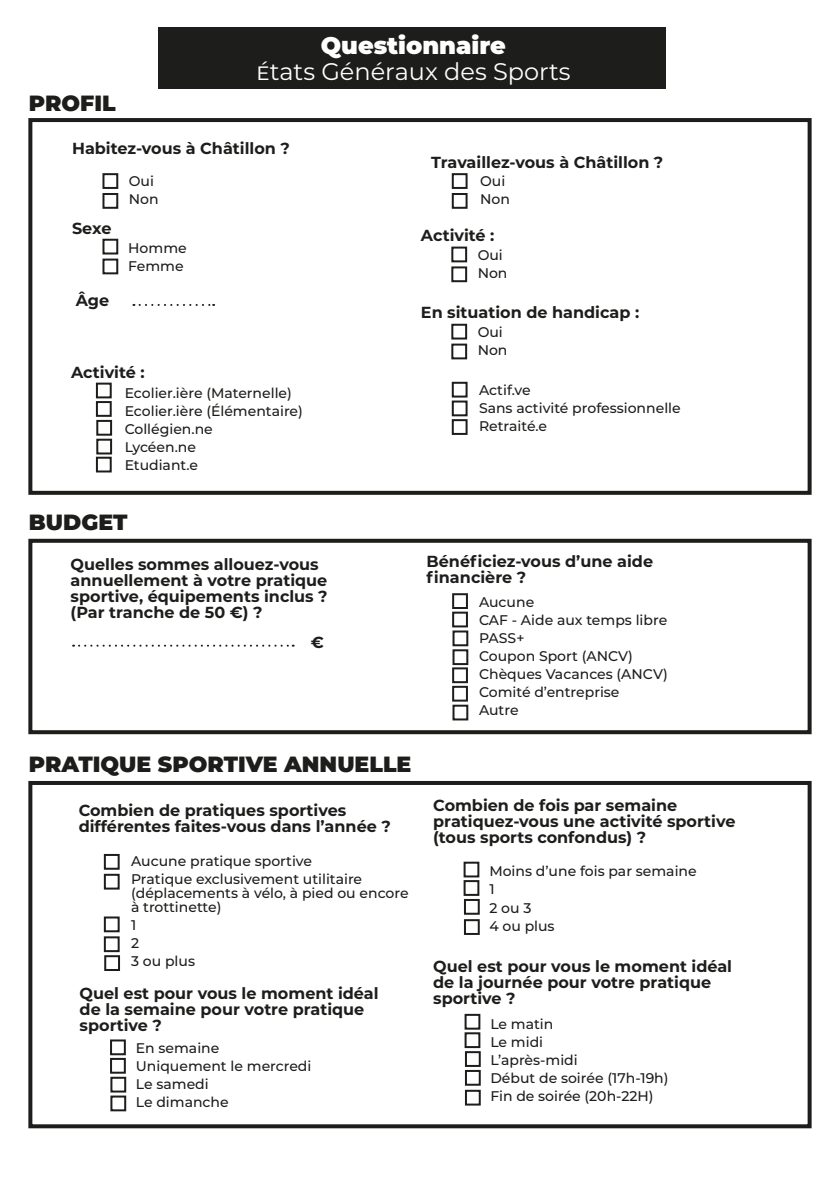
<style>
.page{position:relative;width:840px;height:1191px;background:#fff}
.page>*{position:absolute;margin:0;border:0;box-sizing:border-box;transform-origin:0 0}
.t1{font:24px "Montserrat";color:#fff}
.t2{font:900 24px "Montserrat";color:#fff}
.t3{font:900 22px "Montserrat";color:#1d1d1b}
.t4{font:700 16px/16px "Montserrat";color:#1d1d1b}
.t5{font:500 14px/18px "Montserrat";color:#1d1d1b}
</style>
<div class="page">
<div style="left:159px;top:27px;width:506px;height:62px;background:#1d1d1b"></div>
<svg style="left:133px;top:304px;width:81px;height:2px"></svg>
<div style="left:102px;top:173px;width:16px;height:16px;border:2px solid #1d1d1b"></div>
<div style="left:102px;top:193px;width:16px;height:16px;border:2px solid #1d1d1b"></div>
<div style="left:451px;top:173px;width:16px;height:16px;border:2px solid #1d1d1b"></div>
<div style="left:451px;top:193px;width:16px;height:16px;border:2px solid #1d1d1b"></div>
<div style="left:102px;top:239px;width:16px;height:15px;border:2px solid #1d1d1b"></div>
<div style="left:102px;top:258px;width:16px;height:16px;border:2px solid #1d1d1b"></div>
<div style="left:104px;top:854px;width:16px;height:15px;border:2px solid #1d1d1b"></div>
<div style="left:104px;top:916px;width:16px;height:16px;border:2px solid #1d1d1b"></div>
<div style="left:104px;top:873px;width:16px;height:16px;border:2px solid #1d1d1b"></div>
<div style="left:104px;top:936px;width:16px;height:16px;border:2px solid #1d1d1b"></div>
<div style="left:104px;top:955px;width:16px;height:16px;border:2px solid #1d1d1b"></div>
<div style="left:463px;top:861px;width:16px;height:16px;border:2px solid #1d1d1b"></div>
<div style="left:463px;top:880px;width:16px;height:16px;border:2px solid #1d1d1b"></div>
<div style="left:463px;top:899px;width:16px;height:15px;border:2px solid #1d1d1b"></div>
<div style="left:463px;top:919px;width:16px;height:16px;border:2px solid #1d1d1b"></div>
<div style="left:464px;top:1013px;width:16px;height:16px;border:2px solid #1d1d1b"></div>
<div style="left:464px;top:1032px;width:16px;height:16px;border:2px solid #1d1d1b"></div>
<div style="left:464px;top:1051px;width:16px;height:16px;border:2px solid #1d1d1b"></div>
<div style="left:464px;top:1070px;width:16px;height:15px;border:2px solid #1d1d1b"></div>
<div style="left:464px;top:1089px;width:16px;height:16px;border:2px solid #1d1d1b"></div>
<div style="left:28px;top:118px;width:783px;height:377px;border:4px solid #1d1d1b"></div>
<div style="left:110px;top:1039px;width:16px;height:16px;border:2px solid #1d1d1b"></div>
<div style="left:110px;top:1058px;width:16px;height:15px;border:2px solid #1d1d1b"></div>
<div style="left:110px;top:1076px;width:16px;height:16px;border:2px solid #1d1d1b"></div>
<div style="left:110px;top:1095px;width:16px;height:16px;border:2px solid #1d1d1b"></div>
<div style="left:451px;top:246px;width:16px;height:16px;border:2px solid #1d1d1b"></div>
<div style="left:451px;top:266px;width:16px;height:16px;border:2px solid #1d1d1b"></div>
<div style="left:451px;top:324px;width:16px;height:15px;border:2px solid #1d1d1b"></div>
<div style="left:451px;top:343px;width:16px;height:16px;border:2px solid #1d1d1b"></div>
<div style="left:28px;top:539px;width:783px;height:195px;border:4px solid #1d1d1b"></div>
<div style="left:28px;top:781px;width:783px;height:347px;border:4px solid #1d1d1b"></div>
<svg style="left:73px;top:644px;width:220px;height:2px"></svg>
<div style="left:452px;top:593px;width:15px;height:16px;border:2px solid #1d1d1b"></div>
<div style="left:452px;top:611px;width:15px;height:16px;border:2px solid #1d1d1b"></div>
<div style="left:452px;top:630px;width:16px;height:16px;border:2px solid #1d1d1b"></div>
<div style="left:452px;top:649px;width:16px;height:16px;border:2px solid #1d1d1b"></div>
<div style="left:452px;top:667px;width:15px;height:16px;border:2px solid #1d1d1b"></div>
<div style="left:452px;top:686px;width:15px;height:15px;border:2px solid #1d1d1b"></div>
<div style="left:452px;top:704px;width:16px;height:16px;border:2px solid #1d1d1b"></div>
<div style="left:96px;top:382px;width:16px;height:16px;border:2px solid #1d1d1b"></div>
<div style="left:96px;top:401px;width:16px;height:16px;border:2px solid #1d1d1b"></div>
<div style="left:96px;top:420px;width:16px;height:16px;border:2px solid #1d1d1b"></div>
<div style="left:96px;top:439px;width:16px;height:15px;border:2px solid #1d1d1b"></div>
<div style="left:96px;top:457px;width:16px;height:15px;border:2px solid #1d1d1b"></div>
<div style="left:451px;top:382px;width:16px;height:15px;border:2px solid #1d1d1b"></div>
<div style="left:451px;top:400px;width:16px;height:16px;border:2px solid #1d1d1b"></div>
<div style="left:451px;top:419px;width:16px;height:16px;border:2px solid #1d1d1b"></div>
<h2 class="t3" style="left:29px;top:87px;width:88px">PROFIL</h2>
<h1 class="t2" style="left:321px;top:27px;width:186px">Questionnaire</h1>
<h1 class="t1" style="left:256px;top:55px;width:316px">états Généraux des Sports</h1>
<p class="t4" style="left:72px;top:139px;width:219px">Habitez-vous à Châtillon ?</p>
<p class="t5" style="left:129px;top:172px;width:31px">Oui<br>Non</p>
<p class="t4" style="left:72px;top:219px;width:41px">Sexe</p>
<p class="t4" style="left:76px;top:291px;width:35px">Âge</p>
<p class="t5" style="left:128px;top:238px;width:60px">Homme<br>Femme</p>
<p class="t4" style="left:431px;top:153px;width:233px">Travaillez-vous à Châtillon ?</p>
<p class="t5" style="left:480px;top:172px;width:31px">Oui<br>Non</p>
<p class="t4" style="left:420px;top:227px;width:75px">Activité :</p>
<p class="t5" style="left:477px;top:245px;width:31px">Oui<br>Non</p>
<p class="t4" style="left:420px;top:304px;width:220px">En situation de handicap :</p>
<p class="t5" style="left:477px;top:322px;width:31px">Oui<br>Non</p>
<p class="t4" style="left:71px;top:363px;width:75px">Activité :</p>
<p class="t5" style="left:125px;top:384px;width:180px">Ecolier.ière (Maternelle)<br>Ecolier.ière (Élémentaire)<br>Collégien.ne<br>Lycéen.ne<br>Etudiant.e</p>
<p class="t5" style="left:478px;top:381px;width:203px">Actif.ve<br>Sans activité professionnelle<br>Retraité.e</p>
<h2 class="t3" style="left:29px;top:506px;width:100px">BUDGET</h2>
<p class="t4" style="left:71px;top:555px;width:258px">Quelles sommes allouez-vous annuellement à votre pratique sportive, équipements inclus ? (Par tranche de 50 €) ?</p>
<p class="t4" style="left:310px;top:634px;width:15px">€</p>
<p class="t4" style="left:426px;top:552px;width:228px">Bénéficiez-vous d’une aide financière ?</p>
<p class="t5" style="left:478px;top:592px;width:190px">Aucune<br>CAF - Aide aux temps libre<br>PASS+<br>Coupon Sport (ANCV)<br>Chèques Vacances (ANCV)<br>Comité d’entreprise<br>Autre</p>
<h2 class="t3" style="left:29px;top:747px;width:384px">PRATIQUE SPORTIVE ANNUELLE</h2>
<p class="t4" style="left:79px;top:801px;width:313px">Combien de pratiques sportives différentes faites-vous dans l’année ?</p>
<p class="t5" style="left:131px;top:851px;width:232px">Aucune pratique sportive<br>Pratique exclusivement utilitaire</p>
<p class="t5" style="left:131px;top:885px;width:279px;line-height:14px">(déplacements à vélo, à pied ou encore à trottinette)</p>
<p class="t5" style="left:131px;top:915px;width:65px">1<br>2<br>3 ou plus</p>
<p class="t4" style="left:80px;top:984px;width:300px">Quel est pour vous le moment idéal de la semaine pour votre pratique sportive ?</p>
<p class="t5" style="left:136px;top:1038px;width:177px">En semaine<br>Uniquement le mercredi<br>Le samedi<br>Le dimanche</p>
<p class="t4" style="left:433px;top:796px;width:303px">Combien de fois par semaine pratiquez-vous une activité sportive (tous sports confondus) ?</p>
<p class="t5" style="left:489px;top:862px;width:209px">Moins d’une fois par semaine<br>1<br>2 ou 3<br>4 ou plus</p>
<p class="t4" style="left:433px;top:957px;width:300px">Quel est pour vous le moment idéal de la journée pour votre pratique sportive ?</p>
<p class="t5" style="left:490px;top:1014px;width:180px">Le matin<br>Le midi<br>L’après-midi<br>Début de soirée (17h-19h)<br>Fin de soirée (20h-22H)</p>
</div>
